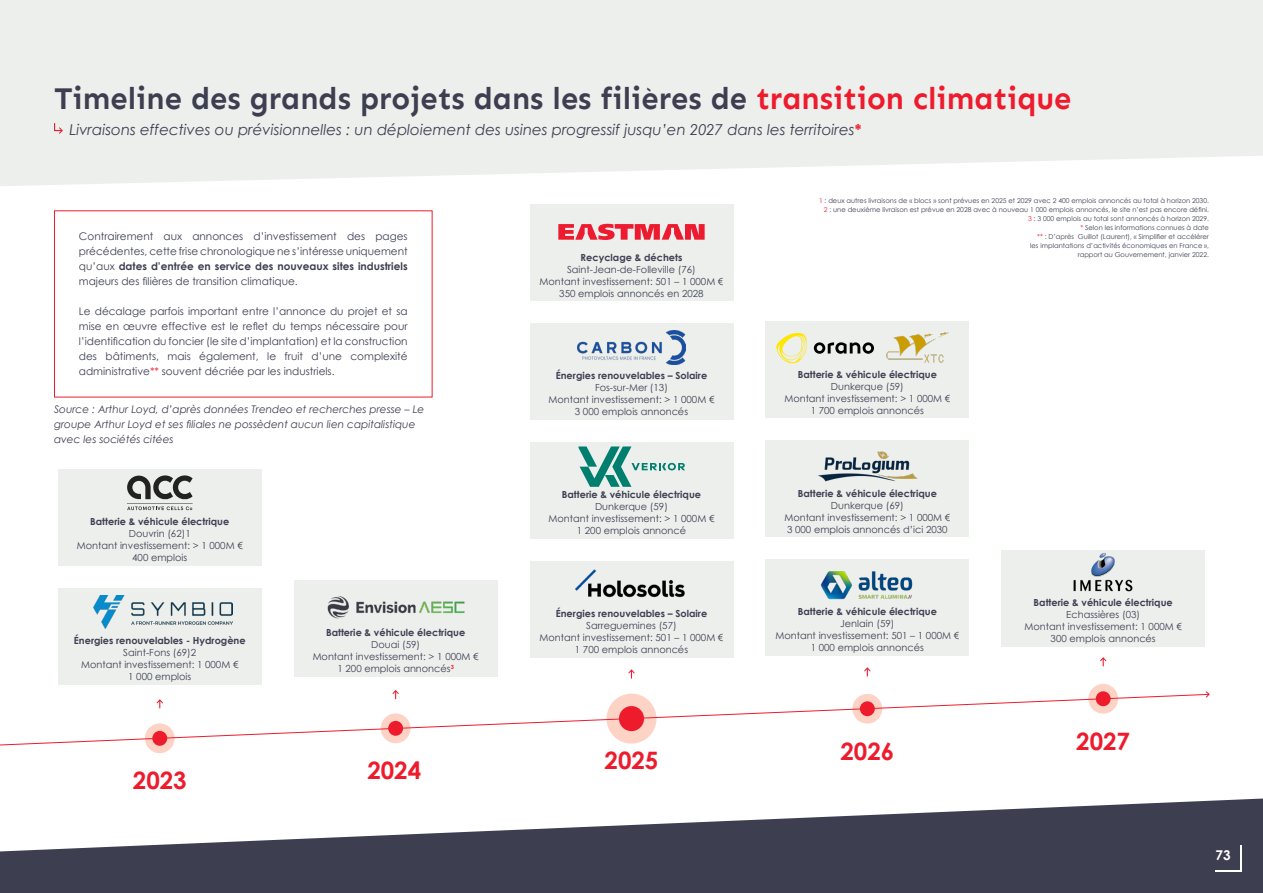
<style>
.page{position:relative;width:1263px;height:893px;background:#fff}
.page>*{position:absolute;margin:0;border:0;box-sizing:border-box;transform-origin:0 0}
.t1{font:700 30.75px "Sen";color:#3d3f51}
.t2{font:700 24px "Century Gothic";color:#ee1b2d}
.t3{font:italic 15px "Century Gothic";color:#3d3f51}
.t4{font:700 13.5px "Century Gothic";color:#fff}
.t5{font:10.5px/15px "Century Gothic";color:#3d3f51;text-align:justify}
.t6{font:italic 10.5px/15px "Century Gothic";color:#3d3f51}
.t7{font:9.75px "Century Gothic";color:#3d3f51}
.t8{font:700 9.75px "Century Gothic";color:#3d3f51}
.t9{font:6.75px "Century Gothic";color:#3d3f51}
.s1{color:#ee1b2d}
.s2{font-weight:700;color:#ee1b2d}
.s3{font-weight:700}
</style>
<div class="page">
<svg style="left:0;top:798px;width:1263px;height:95px;fill:#3d3f51"></svg>
<div style="left:0;top:0;width:1263px;height:150px;background:#edefed"></div>
<svg style="left:0;top:150px;width:1263px;height:67px"></svg>
<hr style="left:1215px;top:870px;width:27px;height:2px;background:#fff">
<hr style="left:1240px;top:845px;width:2px;height:27px;background:#fff">
<div style="left:145px;top:723px;width:30px;height:30px;background:#fcd3c4;border-radius:50%"></div>
<div style="left:1088px;top:684px;width:30px;height:30px;background:#fcd3c4;border-radius:50%"></div>
<svg style="left:1096px;top:691px;width:15px;height:15px"></svg>
<svg style="left:54px;top:123px;width:9px;height:11px"></svg>
<svg style="left:0;top:693px;width:1205px;height:53px"></svg>
<svg style="left:1205px;top:691px;width:5px;height:7px"></svg>
<svg style="left:157px;top:699px;width:6px;height:9px"></svg>
<svg style="left:392px;top:690px;width:7px;height:9px"></svg>
<svg style="left:628px;top:669px;width:6px;height:10px"></svg>
<svg style="left:864px;top:667px;width:6px;height:9px"></svg>
<svg style="left:1100px;top:657px;width:6px;height:9px"></svg>
<div style="left:58px;top:588px;width:203px;height:97px;background:#edefed"></div>
<div style="left:294px;top:580px;width:203px;height:97px;background:#edefed"></div>
<div style="left:530px;top:561px;width:203px;height:97px;background:#edefed"></div>
<div style="left:766px;top:559px;width:203px;height:97px;background:#edefed"></div>
<div style="left:1001px;top:550px;width:204px;height:97px;background:#edefed"></div>
<div style="left:58px;top:469px;width:203px;height:97px;background:#edefed"></div>
<div style="left:530px;top:442px;width:203px;height:97px;background:#edefed"></div>
<div style="left:530px;top:323px;width:203px;height:97px;background:#edefed"></div>
<div style="left:530px;top:204px;width:203px;height:97px;background:#edefed"></div>
<div style="left:766px;top:440px;width:203px;height:97px;background:#edefed"></div>
<div style="left:766px;top:321px;width:203px;height:97px;background:#edefed"></div>
<img style="left:93px;top:595px;width:140px;height:33px">
<img style="left:575px;top:569px;width:110px;height:29px">
<svg style="left:578px;top:446px;width:106px;height:41px"></svg>
<img style="left:577px;top:330px;width:108px;height:34px">
<img style="left:818px;top:451px;width:100px;height:31px">
<img style="left:1073px;top:552px;width:60px;height:40px">
<img style="left:886px;top:332px;width:63px;height:31px">
<svg style="left:776px;top:332px;width:31px;height:32px"></svg>
<svg style="left:814px;top:342px;width:60px;height:12px"></svg>
<svg style="left:127px;top:475px;width:66px;height:35px"></svg>
<img style="left:821px;top:571px;width:92px;height:29px">
<svg style="left:558px;top:224px;width:147px;height:16px"></svg>
<img style="left:327px;top:596px;width:138px;height:23px">
<p class="t1" style="left:54px;top:82px;width:1019px">Timeline des grands projets dans les filières de <span class="s1">transition climatique</span></p>
<p class="t3" style="left:69px;top:119px;width:793px">Livraisons effectives ou prévisionnelles : un déploiement des usines progressif jusqu’en 2027 dans les territoires<span class="s2">*</span></p>
<p class="t5" style="left:79px;top:229px;width:330px">Contrairement aux annonces d’investissement des pages précédentes, cette frise chronologique ne s’intéresse uniquement qu’aux <span class="s3">dates d’entrée en service des nouveaux sites industriels </span>majeurs des filières de transition climatique.</p>
<p class="t5" style="left:79px;top:304px;width:330px">Le décalage parfois important entre l’annonce du projet et sa mise en œuvre effective est le reflet du temps nécessaire pour l’identification du foncier (le site d’implantation) et la construction des bâtiments, mais également, le fruit d’une complexité administrative<span class="s1">**</span> souvent décriée par les industriels.</p>
<p class="t6" style="left:54px;top:401px;width:372px">Source : Arthur Loyd, d’après données Trendeo et recherches presse – Le groupe Arthur Loyd et ses filiales ne possèdent aucun lien capitalistique avec les sociétés citées</p>
<p class="t8" style="left:90px;top:514px;width:141px">Batterie &amp; véhicule électrique</p>
<p class="t7" style="left:129px;top:527px;width:63px">Douvrin (62)1</p>
<p class="t7" style="left:77px;top:539px;width:167px">Montant investissement: &gt; 1 000M €</p>
<p class="t7" style="left:132px;top:551px;width:57px">400 emplois</p>
<p class="t8" style="left:74px;top:633px;width:173px">Énergies renouvelables - Hydrogène</p>
<p class="t7" style="left:123px;top:646px;width:74px">Saint-Fons (69)2</p>
<p class="t7" style="left:81px;top:658px;width:159px">Montant investissement: 1 000M €</p>
<p class="t7" style="left:128px;top:670px;width:65px">1 000 emplois</p>
<p class="t2" style="left:133px;top:762px;width:55px">2023</p>
<p class="t8" style="left:326px;top:625px;width:141px">Batterie &amp; véhicule électrique</p>
<p class="t7" style="left:371px;top:638px;width:50px">Douai (59)</p>
<p class="t7" style="left:313px;top:650px;width:167px">Montant investissement: &gt; 1 000M €</p>
<p class="t7" style="left:337px;top:662px;width:118px">1 200 emplois annoncés<sup>3</sup></p>
<p class="t2" style="left:367px;top:752px;width:55px">2024</p>
<p class="t8" style="left:581px;top:250px;width:103px">Recyclage &amp; déchets</p>
<p class="t7" style="left:567px;top:262px;width:130px">Saint-Jean-de-Folleville (76)</p>
<p class="t7" style="left:540px;top:274px;width:185px">Montant investissement: 501 – 1 000M €</p>
<p class="t7" style="left:559px;top:286px;width:146px">350 emplois annoncés en 2028</p>
<p class="t8" style="left:556px;top:368px;width:153px">Énergies renouvelables – Solaire</p>
<p class="t7" style="left:595px;top:381px;width:74px">Fos-sur-Mer (13)</p>
<p class="t7" style="left:548px;top:393px;width:167px">Montant investissement: &gt; 1 000M €</p>
<p class="t7" style="left:575px;top:405px;width:115px">3 000 emplois annoncés</p>
<p class="t8" style="left:562px;top:487px;width:141px">Batterie &amp; véhicule électrique</p>
<p class="t7" style="left:595px;top:500px;width:74px">Dunkerque (59)</p>
<p class="t7" style="left:548px;top:512px;width:167px">Montant investissement: &gt; 1 000M €</p>
<p class="t7" style="left:577px;top:524px;width:111px">1 200 emplois annoncé</p>
<p class="t8" style="left:556px;top:606px;width:153px">Énergies renouvelables – Solaire</p>
<p class="t7" style="left:586px;top:619px;width:92px">Sarreguemines (57)</p>
<p class="t7" style="left:540px;top:631px;width:185px">Montant investissement: 501 – 1 000M €</p>
<p class="t7" style="left:575px;top:643px;width:115px">1 700 emplois annoncés</p>
<p class="t2" style="left:605px;top:742px;width:55px">2025</p>
<p class="t9" style="left:819px;top:196px;width:391px"><span class="s1">1</span> : deux autres livraisons de « blocs » sont prévues en 2025 et 2029 avec 2 400 emplois annoncés au total à horizon 2030.</p>
<p class="t9" style="left:824px;top:205px;width:387px"><span class="s1">2</span> : une deuxième livraison est prévue en 2028 avec à nouveau 1 000 emplois annoncés, le site n’est pas encore défini.</p>
<p class="t9" style="left:1028px;top:214px;width:182px"><span class="s1">3</span> : 3 000 emplois au total sont annoncés à horizon 2029.</p>
<p class="t9" style="left:1080px;top:223px;width:130px"><span class="s1">*</span> Selon les informations connues à date</p>
<p class="t9" style="left:1037px;top:232px;width:173px"><span class="s1">**</span> : D’après Guillot (Laurent), « Simplifier et accélérer</p>
<p class="t9" style="left:1030px;top:241px;width:180px">les implantations d’activités économiques en France »,</p>
<p class="t9" style="left:1078px;top:250px;width:133px">rapport au Gouvernement, janvier 2022.</p>
<p class="t8" style="left:798px;top:367px;width:141px">Batterie &amp; véhicule électrique</p>
<p class="t7" style="left:831px;top:379px;width:74px">Dunkerque (59)</p>
<p class="t7" style="left:784px;top:391px;width:167px">Montant investissement: &gt; 1 000M €</p>
<p class="t7" style="left:811px;top:403px;width:115px">1 700 emplois annoncés</p>
<p class="t8" style="left:798px;top:486px;width:141px">Batterie &amp; véhicule électrique</p>
<p class="t7" style="left:831px;top:498px;width:74px">Dunkerque (69)</p>
<p class="t7" style="left:784px;top:510px;width:167px">Montant investissement: &gt; 1 000M €</p>
<p class="t7" style="left:787px;top:522px;width:162px">3 000 emplois annoncés d’ici 2030</p>
<p class="t8" style="left:798px;top:604px;width:141px">Batterie &amp; véhicule électrique</p>
<p class="t7" style="left:840px;top:617px;width:56px">Jenlain (59)</p>
<p class="t7" style="left:775px;top:629px;width:185px">Montant investissement: 501 – 1 000M €</p>
<p class="t7" style="left:811px;top:641px;width:115px">1 000 emplois annoncés</p>
<p class="t2" style="left:840px;top:733px;width:55px">2026</p>
<p class="t8" style="left:1033px;top:595px;width:141px">Batterie &amp; véhicule électrique</p>
<p class="t7" style="left:1066px;top:608px;width:75px">Echassières (03)</p>
<p class="t7" style="left:1024px;top:620px;width:159px">Montant investissement: 1 000M €</p>
<p class="t7" style="left:1051px;top:632px;width:107px">300 emplois annoncés</p>
<p class="t2" style="left:1076px;top:723px;width:55px">2027</p>
<h3 class="t4" style="left:1215px;top:845px;width:17px">73</h3>
</div>
